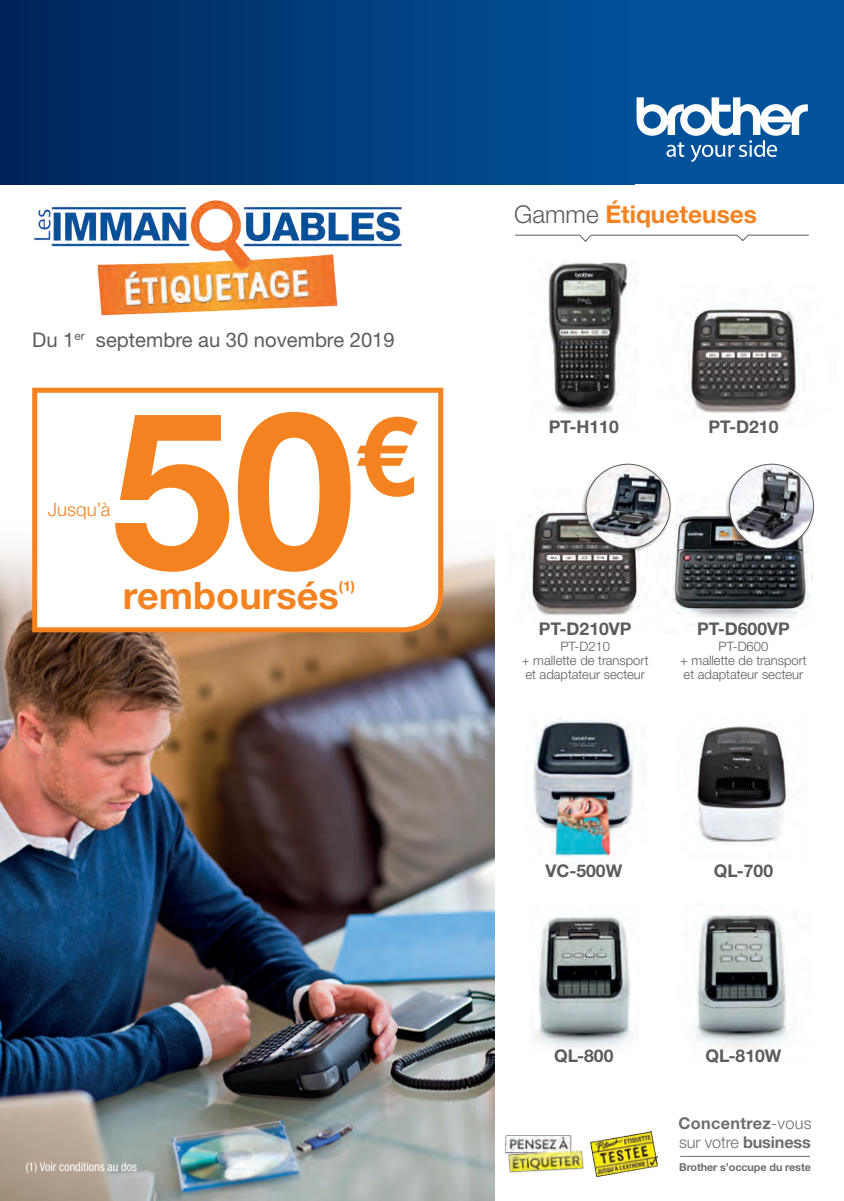
<style>
.page{position:relative;width:844px;height:1201px;background:#fff}
.page>*{position:absolute;margin:0;border:0;box-sizing:border-box;transform-origin:0 0}
.t1{font:700 219.4px "Helvetica Neue LTW1 G";color:#f58220}
.t2{font:700 37.8px "Helvetica Neue LTW1 G";color:#f58220}
.t3{font:700 24.4px "Helvetica Neue LTW1 G";color:#f58220}
.t4{font:20.2px "Helvetica Neue LT Pro";color:#5c5c5f}
.t5{font:300 18.4px "Helvetica Neue LTW1 G";letter-spacing:.01em;color:#f58220}
.t6{font:700 17.4px "Helvetica Neue LTW1 G";color:#5c5c5f}
.t7{font:700 16.2px/19px "Helvetica Neue LT Pro";letter-spacing:.02em;color:#6c6d70}
.t8{font:700 14px "Helvetica Neue LTW1 G";color:#f58220}
.t9{font:300 13px/14px "Helvetica Neue LTW1 G";color:#5c5c5f;text-align:center}
.t10{font:condensed 12px "Helvetica Neue LTW1 G";color:#fff}
.t11{font:700 10.8px "Helvetica Neue LT Pro";letter-spacing:-.01em;color:#6c6d70}
.s1{font-weight:300;color:#5c5c5f}
.s2{font-weight:300}
</style>
<div class="page">
<img style="left:0;top:547px;width:494px;height:653px">
<hr style="left:680px;top:1155px;width:129px;height:1px;background:#6c6d70">
<img style="left:12px;top:184px;width:430px;height:132px">
<svg style="left:30px;top:387px;width:415px;height:247px"></svg>
<img style="left:590px;top:1131px;width:67px;height:45px">
<img style="left:504px;top:1135px;width:80px;height:38px">
<div style="left:628px;top:0;width:215px;height:184px;background:#01519b"></div>
<div style="left:0;top:0;width:634px;height:184px;background:linear-gradient(to right,#002459,#01529c)"></div>
<svg style="left:636px;top:97px;width:171px;height:65px"></svg>
<svg style="left:515px;top:234px;width:294px;height:8px"></svg>
<img style="left:548px;top:261px;width:89px;height:155px">
<img style="left:686px;top:304px;width:118px;height:110px">
<img style="left:529px;top:511px;width:112px;height:105px">
<img style="left:533px;top:718px;width:100px;height:145px">
<img style="left:670px;top:499px;width:142px;height:121px">
<img style="left:696px;top:726px;width:93px;height:117px">
<img style="left:695px;top:914px;width:96px;height:135px">
<div style="left:581px;top:463px;width:89px;height:90px;background:#231f20;opacity:.35"></div>
<img style="left:585px;top:464px;width:85px;height:84px;border-radius:42px">
<div style="left:724px;top:463px;width:89px;height:90px;background:#231f20;opacity:.35"></div>
<img style="left:729px;top:465px;width:84px;height:83px">
<img style="left:534px;top:916px;width:97px;height:132px">
<h3 class="t4" style="left:32px;top:327px;width:364px">Du 1<sup>er</sup> septembre au 30 novembre 2019</h3>
<h1 class="t1" style="left:111px;top:355px;width:306px">50<sup>€</sup></h1>
<h2 class="t2" style="left:123px;top:572px;width:217px">remboursés</h2>
<p class="t8" style="left:339px;top:577px;width:18px">(1)</p>
<h3 class="t5" style="left:48px;top:498px;width:64px">Jusqu’à</h3>
<p class="t10" style="left:26px;top:1159px;width:113px">(1) Voir conditions au dos</p>
<h3 class="t3" style="left:514px;top:199px;width:244px"><span class="s1">Gamme</span> Étiqueteuses</h3>
<h3 class="t6" style="left:548px;top:415px;width:71px">PT-H110</h3>
<h3 class="t6" style="left:708px;top:415px;width:71px">PT-D210</h3>
<h3 class="t6" style="left:538px;top:618px;width:94px">PT-D210VP</h3>
<p class="t9" style="left:521px;top:638px;width:128px">PT-D210<br>+ mallette de transport et adaptateur secteur</p>
<h3 class="t6" style="left:696px;top:618px;width:94px">PT-D600VP</h3>
<p class="t9" style="left:679px;top:638px;width:128px">PT-D600<br>+ mallette de transport et adaptateur secteur</p>
<h3 class="t6" style="left:545px;top:859px;width:78px">VC-500W</h3>
<h3 class="t6" style="left:713px;top:859px;width:61px">QL-700</h3>
<h3 class="t6" style="left:554px;top:1045px;width:61px">QL-800</h3>
<h3 class="t6" style="left:705px;top:1045px;width:77px">QL-810W</h3>
<p class="t7" style="left:678px;top:1113px;width:134px">Concentrez<span class="s2">-vous sur votre</span> business</p>
<p class="t11" style="left:678px;top:1159px;width:133px">Brother s’occupe du reste</p>
</div>
